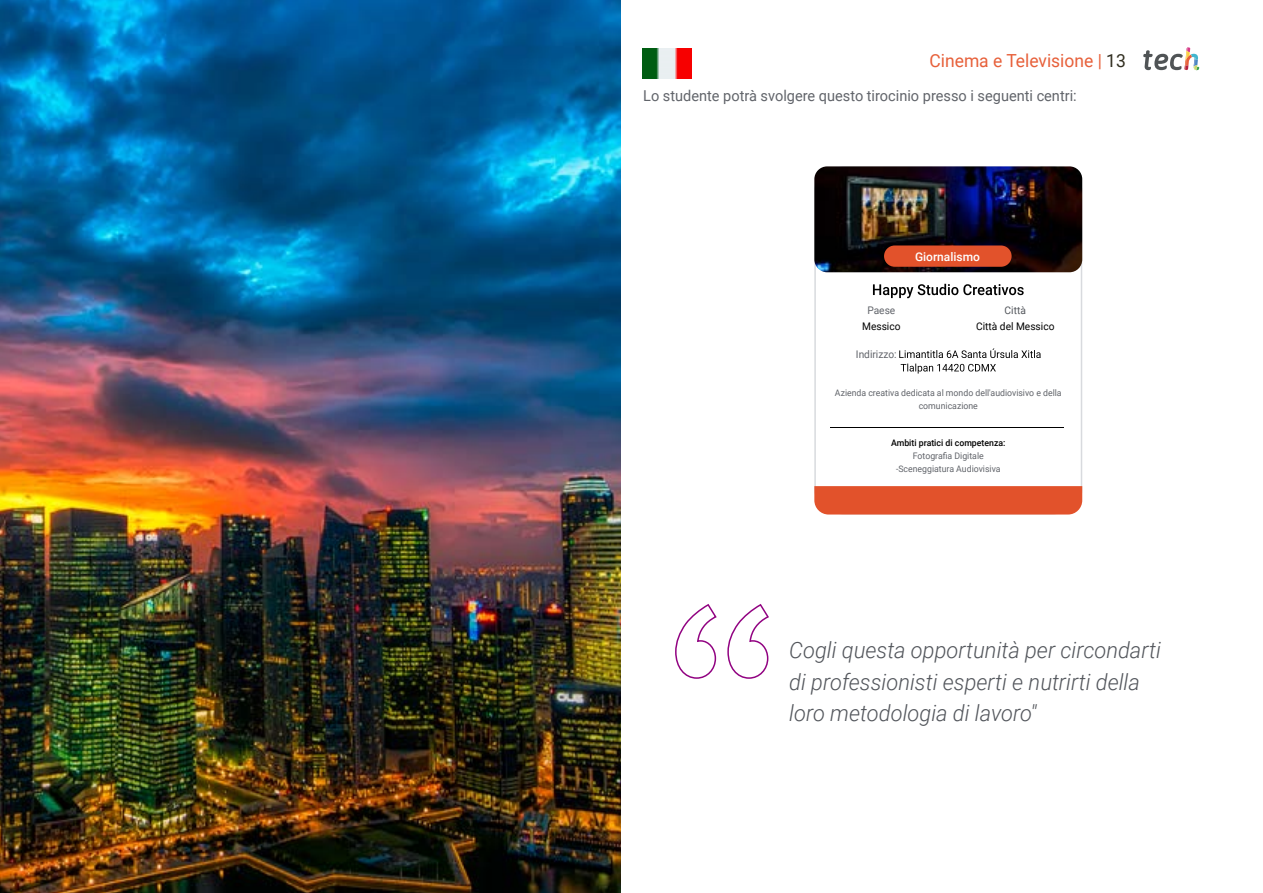
<style>
.page{position:relative;width:1263px;height:893px;background:#fff}
.page>*{position:absolute;margin:0;border:0;box-sizing:border-box;transform-origin:0 0}
.t1{font:italic 300 22.5px/31.5px "Roboto";color:#52555b}
.t2{font:18px "Roboto";color:#e7603a}
.t3{font:15px "Roboto";color:#61646a}
.t4{font:500 12px "Roboto";color:#fff}
.t5{font:10.5px "Roboto";color:#000}
.t6{font:10.5px "Roboto";color:#61646a}
.t7{font:10.5px "Roboto";color:#52555b}
.t8{font:9px/13.5px "Roboto";color:#61646a;text-align:center}
.t9{font:500 9px "Roboto";color:#000}
.s1{color:#312e20}
</style>
<div class="page">
<img style="left:0;top:0;width:621px;height:893px">
<svg style="left:1143px;top:47px;width:56px;height:24px"></svg>
<img style="left:642px;top:49px;width:49px;height:30px">
<svg style="left:814px;top:177px;width:269px;height:338px"></svg>
<img style="left:814px;top:166px;width:268px;height:106px">
<div style="left:884px;top:245px;width:127px;height:22px;background:#e2522b;border-radius:11px"></div>
<div style="left:814px;top:486px;width:268px;height:28px;background:#e2522b"></div>
<hr style="left:830px;top:427px;width:233px;height:1px;background:#000">
<svg style="left:873px;top:284px;width:151px;height:14px"></svg>
<svg style="left:899px;top:348px;width:142px;height:10px"></svg>
<svg style="left:901px;top:364px;width:95px;height:10px"></svg>
<svg style="left:675px;top:604px;width:94px;height:75px"></svg>
<h2 class="t2" style="left:929px;top:48px;width:198px">Cinema e Televisione | <span class="s1">13</span></h2>
<h3 class="t3" style="left:643px;top:86px;width:435px">Lo studente potrà svolgere questo tirocinio presso i seguenti centri:</h3>
<h3 class="t4" style="left:915px;top:248px;width:67px">Giornalismo</h3>
<p class="t6" style="left:867px;top:302px;width:29px">Paese</p>
<p class="t5" style="left:862px;top:319px;width:40px">Messico</p>
<p class="t7" style="left:1005px;top:302px;width:23px">Città</p>
<p class="t5" style="left:976px;top:319px;width:80px">Città del Messico</p>
<p class="t6" style="left:856px;top:347px;width:42px">Indirizzo:</p>
<p class="t8" style="left:835px;top:386px;width:228px">Azienda creativa dedicata al mondo dell'audiovisivo e della comunicazione</p>
<p class="t9" style="left:891px;top:436px;width:116px">Ambiti pratici di competenza:</p>
<p class="t8" style="left:896px;top:449px;width:106px">Fotografia Digitale -Sceneggiatura Audiovisiva</p>
<h1 class="t1" style="left:789px;top:634px;width:373px">Cogli questa opportunità per circondarti di professionisti esperti e nutrirti della loro metodologia di lavoro"</h1>
</div>
